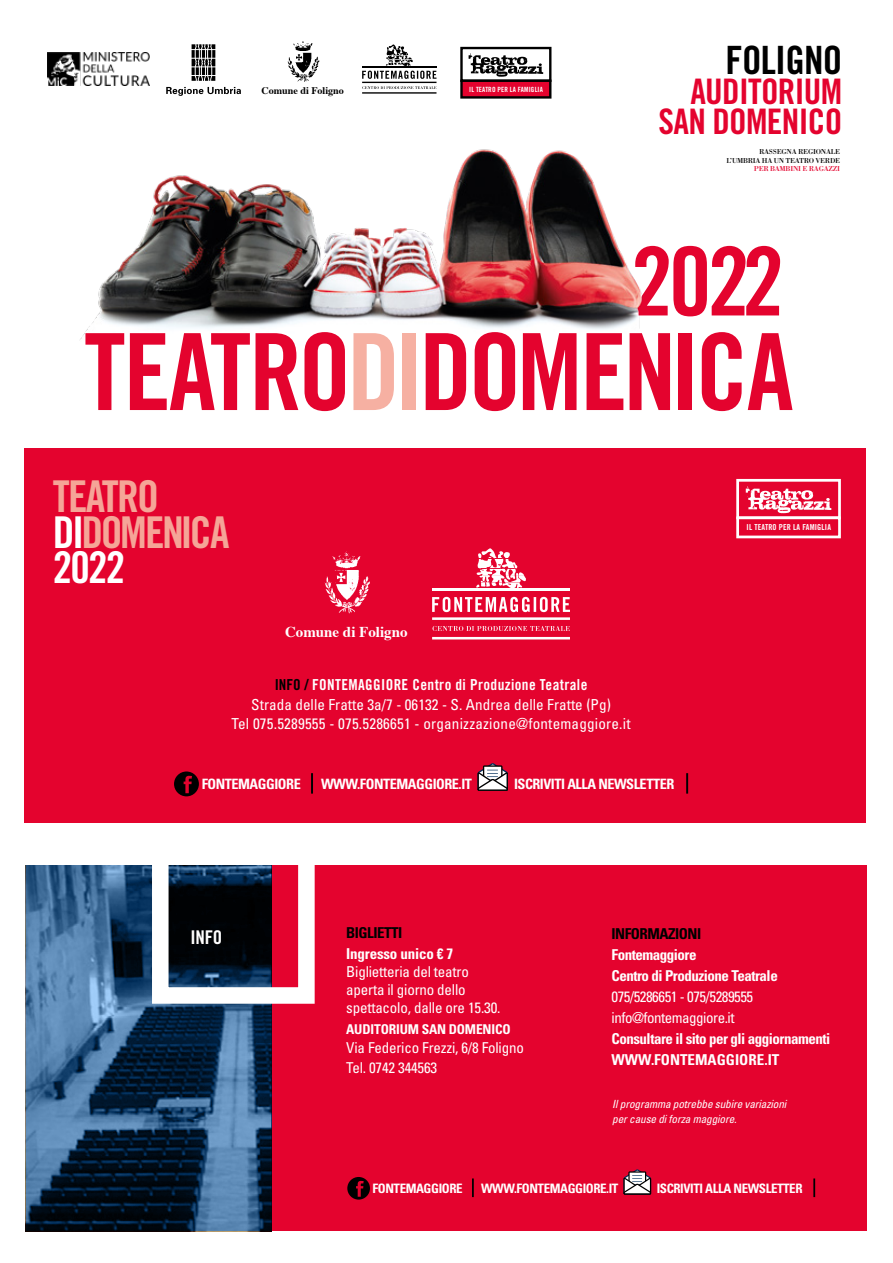
<style>
.page{position:relative;width:893px;height:1263px;background:#fff}
.page>*{position:absolute;margin:0;border:0;box-sizing:border-box;transform-origin:0 0}
.t1{font:106.5px "Trade Gothic Bold Cond Twenty";letter-spacing:-.04em;color:#e4032e}
.t2{font:95.1px "Trade Gothic Bold Cond Twenty";color:#e4032e}
.t3{font:43.8px/35.2px "Trade Gothic Bold Cond Twenty";letter-spacing:-.06em;color:#f5a597}
.t4{font:43.8px "Trade Gothic Bold Cond Twenty";color:#fff}
.t5{font:39px "Trade Gothic Bold Cond Twenty";letter-spacing:-.02em;color:#000}
.t6{font:35.1px/30px "Trade Gothic Bold Cond Twenty";letter-spacing:-.02em;color:#e4032e;text-align:right}
.t7{font:18.9px "Trade Gothic Bold Cond Twenty";color:#fff}
.t8{font:condensed 15.15px/19.2px "Univers LT Std";letter-spacing:.015em;color:#fff;text-align:center}
.t9{font:15.15px "Trade Gothic Bold Cond Twenty";letter-spacing:.025em;color:#fff}
.t10{font:condensed 15px/18px "Univers LT Std";letter-spacing:-.01em;color:#fff}
.t11{font:700 condensed 15px/21px "Univers LT Std";letter-spacing:-.03em;color:#fff}
.t12{font:condensed 15px/21px "Univers LT Std";letter-spacing:-.03em;color:#fff}
.t13{font:700 condensed 15px "Univers LT Std";letter-spacing:-.03em;color:#000}
.t14{font:700 condensed 15px "Univers LT Std";letter-spacing:-.01em;color:#fff}
.t15{font:700 15px "Times";color:#fff}
.t16{font:700 condensed 14.25px "Univers LT Std";letter-spacing:-.03em;color:#fff}
.t17{font:700 condensed 13.5px "Univers LT Std";letter-spacing:-.01em;color:#fff}
.t18{font:700 condensed 13.05px "Univers LT Std";letter-spacing:-.03em;color:#fff}
.t19{font:italic condensed 11.25px/15px "Univers LT Std";letter-spacing:-.01em;color:#fff}
.t20{font:700 10.05px "Times";color:#000}
.t21{font:8.25px "Trade Gothic Bold Cond Twenty";letter-spacing:.02em;color:#fff}
.t22{font:7.5px/8.6px "Bodoni Std";letter-spacing:-.035em;color:#000;text-align:right}
.t23{font:7.5px "Bodoni Std";letter-spacing:-.03em;color:#e4032e}
.t24{font:7.2px "Trade Gothic Bold Cond Twenty";letter-spacing:.02em;color:#fff}
.s1{color:#f6b0a2}
.s2{color:#fff}
.s3{color:#000}
</style>
<div class="page">
<div style="left:24px;top:449px;width:842px;height:374px;background:#e4032e"></div>
<svg style="left:166px;top:87px;width:75px;height:9px"></svg>
<svg style="left:192px;top:44px;width:23px;height:37px"></svg>
<hr style="left:362px;top:92px;width:74px;height:2px;background:#000">
<hr style="left:362px;top:82px;width:74px;height:1px;background:#000">
<svg style="left:362px;top:44px;width:74px;height:35px"></svg>
<hr style="left:362px;top:66px;width:74px;height:1px;background:#000">
<svg style="left:362px;top:86px;width:74px;height:3px"></svg>
<svg style="left:469px;top:53px;width:74px;height:24px"></svg>
<div style="left:460px;top:47px;width:91px;height:35px;border:2px solid #000"></div>
<div style="left:461px;top:81px;width:89px;height:16px;background:#e4032e"></div>
<div style="left:460px;top:80px;width:91px;height:19px;border:2px solid #000"></div>
<img style="left:80px;top:149px;width:563px;height:196px">
<div style="left:26px;top:865px;width:841px;height:366px;background:#e4032e"></div>
<svg style="left:26px;top:866px;width:245px;height:365px;background:#274767"></svg>
<div style="left:152px;top:842px;width:163px;height:162px;border:17px solid #fff"></div>
<svg style="left:623px;top:1169px;width:28px;height:25px"></svg>
<svg style="left:472px;top:1178px;width:2px;height:19px"></svg>
<svg style="left:813px;top:1178px;width:2px;height:19px"></svg>
<svg style="left:347px;top:1177px;width:23px;height:22px"></svg>
<img style="left:48px;top:53px;width:102px;height:32px">
<img style="left:288px;top:41px;width:31px;height:41px">
<svg style="left:477px;top:763px;width:31px;height:28px"></svg>
<hr style="left:311px;top:773px;width:2px;height:21px;background:#000">
<hr style="left:686px;top:773px;width:2px;height:21px;background:#000">
<svg style="left:174px;top:771px;width:25px;height:25px"></svg>
<div style="left:736px;top:479px;width:105px;height:40px;border:3px solid #fff"></div>
<svg style="left:746px;top:486px;width:85px;height:28px"></svg>
<div style="left:736px;top:516px;width:105px;height:22px;background:#e4032e;border:3px solid #fff"></div>
<svg style="left:476px;top:548px;width:50px;height:40px"></svg>
<hr style="left:432px;top:637px;width:138px;height:2px;background:#fff">
<hr style="left:432px;top:617px;width:138px;height:3px;background:#fff">
<svg style="left:432px;top:597px;width:138px;height:15px"></svg>
<hr style="left:432px;top:588px;width:138px;height:3px;background:#fff">
<svg style="left:432px;top:626px;width:138px;height:5px"></svg>
<img style="left:324px;top:551px;width:46px;height:63px">
<p class="t20" style="left:261px;top:81px;width:84px">Comune di Foligno</p>
<p class="t24" style="left:469px;top:85px;width:75px">IL TEATRO PER LA FAMIGLIA</p>
<h3 class="t5" style="left:726px;top:36px;width:118px">FOLIGNO</h3>
<h3 class="t6" style="left:659px;top:76px;width:185px">AUDITORIUM<br>SAN DOMENICO</h3>
<p class="t22" style="left:726px;top:147px;width:115px">RASSEGNA REGIONALE<br>L’UMBRIA HA UN TEATRO VERDE</p>
<p class="t23" style="left:754px;top:164px;width:88px">PER BAMBINI E RAGAZZI</p>
<h2 class="t2" style="left:631px;top:224px;width:155px">2022</h2>
<h1 class="t1" style="left:84px;top:307px;width:711px">TEATRO<span class="s1">DI</span>DOMENICA</h1>
<h3 class="t3" style="left:53px;top:479px;width:178px">TEATRO<br><span class="s2">DI</span>DOMENICA</h3>
<h3 class="t4" style="left:53px;top:541px;width:74px">2022</h3>
<p class="t15" style="left:285px;top:618px;width:124px">Comune di Foligno</p>
<p class="t9" style="left:275px;top:676px;width:314px"><span class="s3">INFO /</span> FONTEMAGGIORE Centro di Produzione Teatrale</p>
<p class="t8" style="left:232px;top:694px;width:401px">Strada delle Fratte 3a/7 - 06132 - S. Andrea delle Fratte (Pg)<br>Tel 075.5289555 - 075.5286651 - organizzazione@fontemaggiore.it</p>
<p class="t16" style="left:202px;top:775px;width:101px">FONTEMAGGIORE</p>
<p class="t16" style="left:321px;top:775px;width:152px">WWW.FONTEMAGGIORE.IT</p>
<p class="t16" style="left:514px;top:775px;width:162px">ISCRIVITI ALLA NEWSLETTER</p>
<p class="t21" style="left:746px;top:522px;width:86px">IL TEATRO PER LA FAMIGLIA</p>
<p class="t7" style="left:190px;top:926px;width:33px">INFO</p>
<p class="t13" style="left:346px;top:923px;width:58px">BIGLIETTI</p>
<p class="t14" style="left:346px;top:944px;width:108px">Ingresso unico € 7</p>
<p class="t10" style="left:346px;top:962px;width:156px">Biglietteria del teatro aperta il giorno dello spettacolo, dalle ore 15.30.</p>
<p class="t17" style="left:346px;top:1021px;width:166px">AUDITORIUM SAN DOMENICO</p>
<p class="t10" style="left:346px;top:1038px;width:179px;line-height:19.5px">Via Federico Frezzi, 6/8 Foligno<br>Tel. 0742 344563</p>
<p class="t13" style="left:611px;top:925px;width:91px">INFORMAZIONI</p>
<p class="t11" style="left:611px;top:944px;width:168px">Fontemaggiore<br>Centro di Produzione Teatrale</p>
<p class="t12" style="left:611px;top:986px;width:143px">075/5286651 - 075/5289555 info@fontemaggiore.it</p>
<p class="t11" style="left:611px;top:1028px;width:220px">Consultare il sito per gli aggiornamenti<br>WWW.FONTEMAGGIORE.IT</p>
<p class="t19" style="left:612px;top:1097px;width:176px">Il programma potrebbe subire variazioni per cause di forza maggiore.</p>
<p class="t18" style="left:372px;top:1180px;width:92px">FONTEMAGGIORE</p>
<p class="t18" style="left:481px;top:1180px;width:139px">WWW.FONTEMAGGIORE.IT</p>
<p class="t18" style="left:657px;top:1180px;width:147px">ISCRIVITI ALLA NEWSLETTER</p>
</div>
